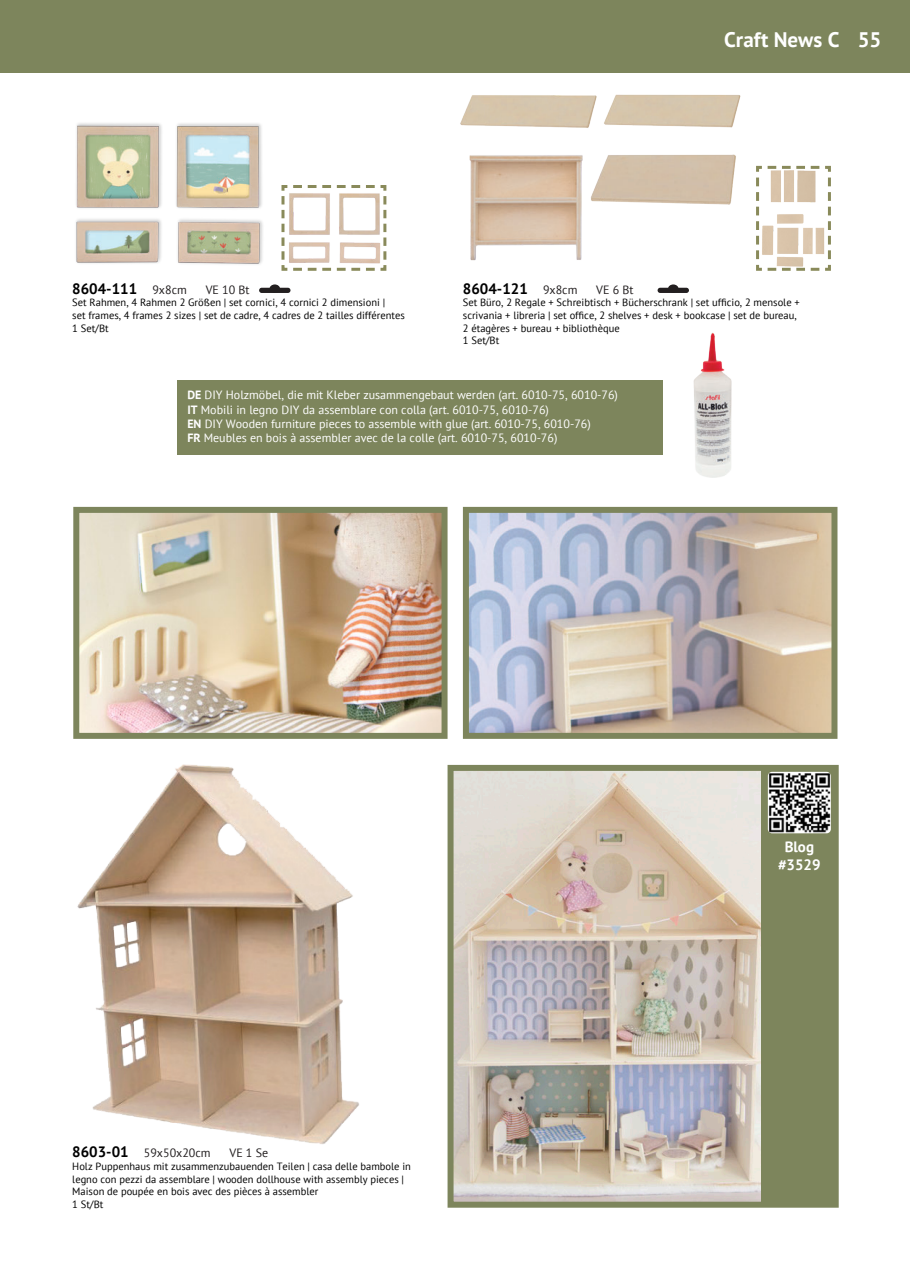
<style>
.page{position:relative;width:910px;height:1280px;background:#fff}
.page>*{position:absolute;margin:0;border:0;box-sizing:border-box;transform-origin:0 0}
.t1{font:700 21px "PT Sans";color:#fff}
.Artikel1{font:700 15px "PT Sans";color:#000}
.t2{font:700 15px "PT Sans";color:#fff}
.t3{font:12px "PT Sans";color:#fff}
.Artikel1-2{font:12px "PT Sans";color:#231f20}
.Artikel1-3{font:10.5px/12.6px "PT Sans";color:#000}
.Format{font:10.5px "PT Sans";color:#000}
.s1{font-weight:400;font-size:12px;color:#231f20}
.s2{font-weight:700}
.s3{font-weight:700;font-size:15px;color:#000}
</style>
<div class="page">
<div style="left:0;top:0;width:9px;height:72px;background:#7d855c"></div>
<div style="left:9px;top:0;width:901px;height:72px;background:#7d855c"></div>
<img style="left:77px;top:764px;width:282px;height:380px">
<img style="left:76px;top:123px;width:187px;height:141px">
<img style="left:460px;top:94px;width:281px;height:167px">
<div style="left:259px;top:288px;width:31px;height:5px;background:#231f20;border-radius:3px"></div>
<div style="left:270px;top:284px;width:10px;height:9px;background:#231f20;border-radius:50%"></div>
<div style="left:658px;top:288px;width:31px;height:5px;background:#231f20;border-radius:3px"></div>
<div style="left:668px;top:284px;width:10px;height:9px;background:#231f20;border-radius:50%"></div>
<img style="left:455px;top:772px;width:306px;height:429px">
<div style="left:448px;top:765px;width:391px;height:443px;border:6px solid #7d855c"></div>
<img style="left:470px;top:514px;width:360px;height:218px">
<div style="left:463px;top:507px;width:374px;height:232px;border:6px solid #7d855c"></div>
<img style="left:80px;top:514px;width:361px;height:218px">
<div style="left:73px;top:507px;width:375px;height:232px;border:6px solid #7d855c"></div>
<svg style="left:281px;top:185px;width:106px;height:86px"></svg>
<svg style="left:756px;top:165px;width:75px;height:106px"></svg>
<div style="left:761px;top:765px;width:76px;height:437px;background:#7d855c"></div>
<img style="left:768px;top:772px;width:63px;height:61px">
<div style="left:177px;top:380px;width:485px;height:75px;background:#7d855c"></div>
<img style="left:693px;top:332px;width:39px;height:146px">
<h1 class="t1" style="left:724px;top:26px;width:159px">Craft News C 55</h1>
<p class="Artikel1" style="left:72px;top:279px;width:116px">8604-111 <span class="s1">9x8cm</span></p>
<p class="Artikel1-2" style="left:206px;top:282px;width:45px">VE 10 Bt</p>
<p class="Artikel1-3" style="left:72px;top:296px;width:314px">Set Rahmen, 4 Rahmen 2 Größen | set cornici, 4 cornici 2 dimensioni |</p>
<p class="Artikel1-3" style="left:72px;top:309px;width:334px">set frames, 4 frames 2 sizes | set de cadre, 4 cadres de 2 tailles différentes</p>
<p class="Format" style="left:72px;top:321px;width:38px">1 Set/Bt</p>
<p class="Artikel1" style="left:463px;top:279px;width:116px">8604-121 <span class="s1">9x8cm</span></p>
<p class="Artikel1-2" style="left:596px;top:282px;width:39px">VE 6 Bt</p>
<p class="Artikel1-3" style="left:463px;top:296px;width:338px">Set Büro, 2 Regale + Schreibtisch + Bücherschrank | set ufficio, 2 mensole +</p>
<p class="Artikel1-3" style="left:463px;top:309px;width:335px">scrivania + libreria | set office, 2 shelves + desk + bookcase | set de bureau,</p>
<p class="Artikel1-3" style="left:463px;top:321px;width:158px">2 étagères + bureau + bibliothèque</p>
<p class="Format" style="left:463px;top:334px;width:38px">1 Set/Bt</p>
<p class="t3" style="left:187px;top:387px;width:432px"><span class="s2">DE</span> DIY Holzmöbel, die mit Kleber zusammengebaut werden (art. 6010-75, 6010-76)</p>
<p class="t3" style="left:187px;top:402px;width:363px"><span class="s2">IT</span> Mobili in legno DIY da assemblare con colla (art. 6010-75, 6010-76)</p>
<p class="t3" style="left:187px;top:416px;width:405px"><span class="s2">EN</span> DIY Wooden furniture pieces to assemble with glue (art. 6010-75, 6010-76)</p>
<p class="t3" style="left:187px;top:430px;width:372px"><span class="s2">FR</span> Meubles en bois à assembler avec de la colle (art. 6010-75, 6010-76)</p>
<p class="Artikel1-2" style="left:72px;top:1145px;width:140px"><span class="s3">8603-01</span> 59x50x20cm</p>
<p class="Artikel1-2" style="left:230px;top:1145px;width:40px">VE 1 Se</p>
<p class="Artikel1-3" style="left:72px;top:1160px;width:340px">Holz Puppenhaus mit zusammenzubauenden Teilen | casa delle bambole in legno con pezzi da assemblare | wooden dollhouse with assembly pieces |<br>Maison de poupée en bois avec des pièces à assembler</p>
<p class="Format" style="left:72px;top:1197px;width:33px">1 St/Bt</p>
<p class="t2" style="left:785px;top:837px;width:31px">Blog</p>
<p class="t2" style="left:778px;top:855px;width:44px">#3529</p>
</div>
